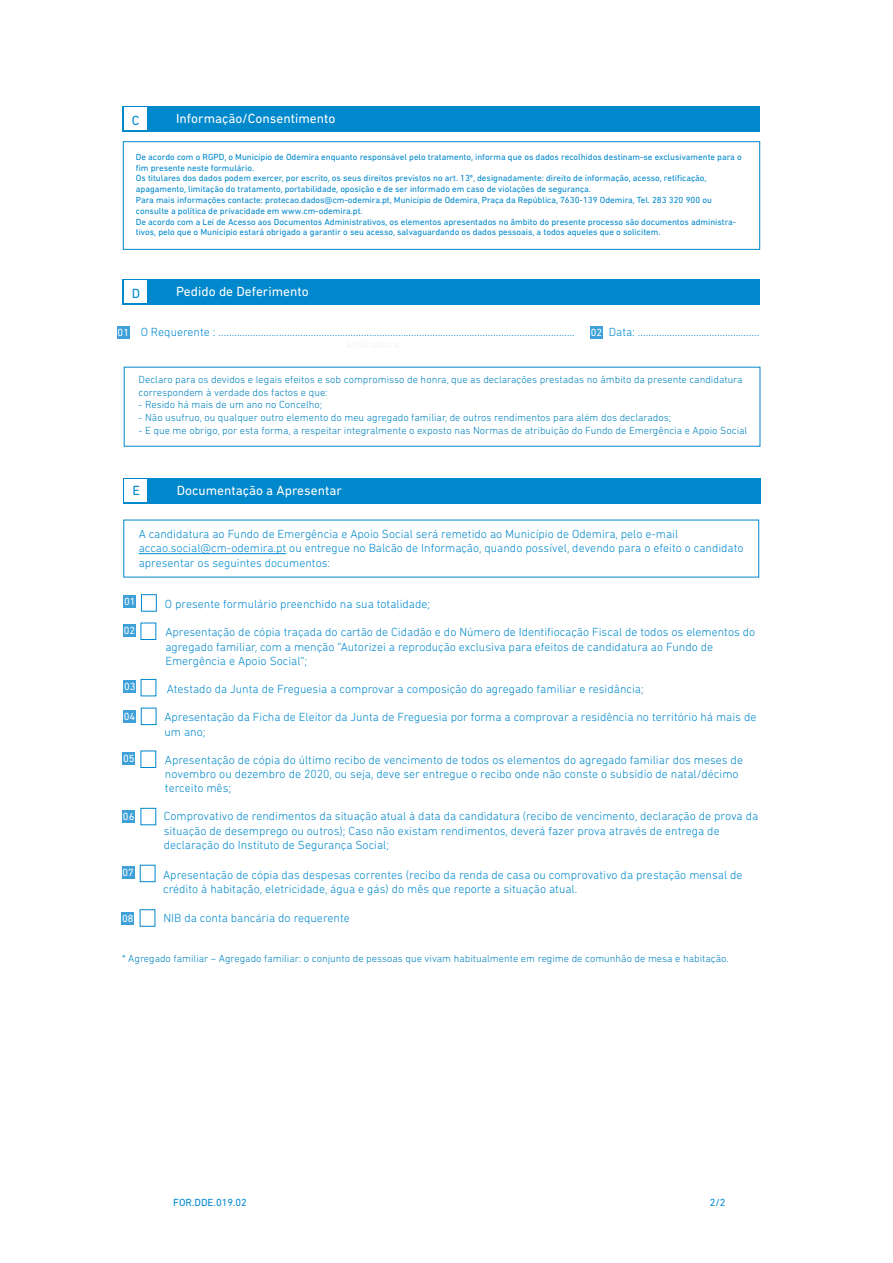
<style>
.page{position:relative;width:893px;height:1263px;background:#fff}
.page>*{position:absolute;margin:0;border:0;box-sizing:border-box;transform-origin:0 0}
.t1{font:13.5px "DIN Next Rounded LT Pro";color:#fff}
.t2{font:13.5px "DIN Next Rounded LT Pro";color:#0088cd}
.t3{font:300 12px/14.4px "DIN Next Rounded LT Pro";color:#0088cd}
.t4{font:300 10.5px/12.6px "DIN Next Rounded LT Pro";color:#0082bf}
.t5{font:10.5px "DIN Next Rounded LT Pro";color:#fff}
.t6{font:10.5px "DIN Next Rounded LT Pro";color:#0088cd}
.t7{font:9px/10.8px "DIN Next Rounded LT Pro";color:#0088cd}
.s1{font-weight:400;font-size:10.5px;color:#fff}
</style>
<div class="page">
<div style="left:117px;top:326px;width:13px;height:13px;background:#3ea0d8"></div>
<div style="left:590px;top:326px;width:13px;height:13px;background:#3ea0d8"></div>
<div style="left:123px;top:478px;width:638px;height:25px;background:#0088cd"></div>
<div style="left:124px;top:479px;width:23px;height:23px;background:#fff"></div>
<div style="left:141px;top:594px;width:16px;height:17px;border:1px solid #0088cd"></div>
<div style="left:141px;top:623px;width:15px;height:17px;border:1px solid #0088cd"></div>
<div style="left:141px;top:679px;width:15px;height:17px;border:1px solid #0088cd"></div>
<div style="left:141px;top:708px;width:15px;height:17px;border:1px solid #0088cd"></div>
<div style="left:141px;top:751px;width:15px;height:17px;border:1px solid #0088cd"></div>
<div style="left:141px;top:808px;width:15px;height:17px;border:1px solid #0088cd"></div>
<div style="left:123px;top:596px;width:13px;height:12px;background:#3ea0d8"></div>
<div style="left:123px;top:624px;width:13px;height:13px;background:#3ea0d8"></div>
<div style="left:123px;top:680px;width:13px;height:13px;background:#3ea0d8"></div>
<div style="left:123px;top:710px;width:13px;height:13px;background:#3ea0d8"></div>
<div style="left:123px;top:752px;width:12px;height:13px;background:#3ea0d8"></div>
<div style="left:122px;top:810px;width:13px;height:13px;background:#3ea0d8"></div>
<div style="left:123px;top:279px;width:637px;height:25px;background:#0088cd"></div>
<div style="left:124px;top:280px;width:23px;height:23px;background:#fff"></div>
<div style="left:123px;top:141px;width:637px;height:109px;border:1px solid #0088cd"></div>
<div style="left:123px;top:106px;width:637px;height:25px;background:#0088cd"></div>
<div style="left:124px;top:107px;width:23px;height:23px;background:#fff"></div>
<hr style="left:139px;top:553px;width:147px;height:1px;background:#0088cd">
<div style="left:140px;top:865px;width:15px;height:17px;border:1px solid #0088cd"></div>
<div style="left:122px;top:866px;width:13px;height:13px;background:#3ea0d8"></div>
<div style="left:121px;top:912px;width:13px;height:13px;background:#3ea0d8"></div>
<p class="t2" style="left:132px;top:113px;width:9px">C</p>
<p class="t1" style="left:176px;top:111px;width:161px">Informação/Consentimento</p>
<p class="t7" style="left:136px;top:151px;width:607px">De acordo com o RGPD, o Município de Odemira enquanto responsável pelo tratamento, informa que os dados recolhidos destinam-se exclusivamente para o fim presente neste formulário.<br>Os titulares dos dados podem exercer, por escrito, os seus direitos previstos no art. 13º, designadamente: direito de informação, acesso, retificação, apagamento, limitação do tratamento, portabilidade, oposição e de ser informado em caso de violações de segurança.<br>Para mais informações contacte: protecao.dados@cm-odemira.pt, Município de Odemira, Praça da República, 7630-139 Odemira, Tel. 283 320 900 ou consulte a política de privacidade em www.cm-odemira.pt.<br>De acordo com a Lei de Acesso aos Documentos Administrativos, os elementos apresentados no âmbito do presente processo são documentos administra&shy;tivos, pelo que o Município estará obrigado a garantir o seu acesso, salvaguardando os dados pessoais, a todos aqueles que o solicitem.</p>
<p class="t2" style="left:132px;top:286px;width:10px">D</p>
<p class="t1" style="left:176px;top:284px;width:134px">Pedido de Deferimento</p>
<p class="t3" style="left:118px;top:324px;width:459px"><span class="s1">01</span> O Requerente : .......................................................................................................................................</p>
<p class="t3" style="left:609px;top:324px;width:152px">Data: ..............................................</p>
<p class="t5" style="left:591px;top:326px;width:13px">02</p>
<p class="t4" style="left:139px;top:373px;width:605px">Declaro para os devidos e legais efeitos e sob compromisso de honra, que as declarações prestadas no âmbito da presente candidatura correspondem à verdade dos factos e que:</p>
<p class="t4" style="left:139px;top:398px;width:185px">- Resido há mais de um ano no Concelho;</p>
<p class="t4" style="left:139px;top:411px;width:534px">- Não usufruo, ou qualquer outro elemento do meu agregado familiar, de outros rendimentos para além dos declarados;</p>
<p class="t4" style="left:139px;top:424px;width:610px">- E que me obrigo, por esta forma, a respeitar integralmente o exposto nas Normas de atribuição do Fundo de Emergência e Apoio Social</p>
<p class="t2" style="left:133px;top:483px;width:9px">E</p>
<p class="t1" style="left:177px;top:483px;width:167px">Documentação a Apresentar</p>
<p class="t3" style="left:139px;top:527px;width:606px">A candidatura ao Fundo de Emergência e Apoio Social será remetido ao Município de Odemira, pelo e-mail accao.social@cm-odemira.pt ou entregue no Balcão de Informação, quando possível, devendo para o efeito o candidato apresentar os seguintes documentos:</p>
<p class="t5" style="left:124px;top:596px;width:13px">01</p>
<p class="t5" style="left:124px;top:624px;width:13px">02</p>
<p class="t5" style="left:124px;top:680px;width:13px">03</p>
<p class="t5" style="left:124px;top:710px;width:13px">04</p>
<p class="t5" style="left:123px;top:752px;width:13px">05</p>
<p class="t5" style="left:123px;top:810px;width:13px">06</p>
<p class="t5" style="left:123px;top:866px;width:13px">07</p>
<p class="t5" style="left:122px;top:912px;width:13px">08</p>
<p class="t3" style="left:165px;top:597px;width:267px">O presente formulário preenchido na sua totalidade;</p>
<p class="t3" style="left:165px;top:625px;width:591px">Apresentação de cópia traçada do cartão de Cidadão e do Número de Identifiocação Fiscal de todos os elementos do agregado familiar, com a menção “Autorizei a reprodução exclusiva para efeitos de candidatura ao Fundo de<br>Emergência e Apoio Social”;</p>
<p class="t3" style="left:167px;top:682px;width:479px">Atestado da Junta de Freguesia a comprovar a composição do agregado familiar e residância;</p>
<p class="t3" style="left:164px;top:710px;width:593px">Apresentação da Ficha de Eleitor da Junta de Freguesia por forma a comprovar a residência no território há mais de um ano;</p>
<p class="t3" style="left:165px;top:752px;width:580px">Apresentação de cópia do último recibo de vencimento de todos os elementos do agregado familiar dos meses de novembro ou dezembro de 2020, ou seja, deve ser entregue o recibo onde não conste o subsídio de natal/décimo terceito mês;</p>
<p class="t3" style="left:164px;top:809px;width:596px">Comprovativo de rendimentos da situação atual à data da candidatura (recibo de vencimento, declaração de prova da situação de desemprego ou outros); Caso não existam rendimentos, deverá fazer prova através de entrega de declaração do Instituto de Segurança Social;</p>
<p class="t3" style="left:163px;top:867px;width:581px">Apresentação de cópia das despesas correntes (recibo da renda de casa ou comprovativo da prestação mensal de crédito à habitação, eletricidade, água e gás) do mês que reporte a situação atual.</p>
<p class="t3" style="left:163px;top:910px;width:188px">NIB da conta bancária do requerente</p>
<p class="t4" style="left:122px;top:952px;width:608px">* Agregado familiar – Agregado familiar: o conjunto de pessoas que vivam habitualmente em regime de comunhão de mesa e habitação.</p>
<p class="t6" style="left:173px;top:1196px;width:75px">FOR.DDE.019.02</p>
<p class="t6" style="left:710px;top:1196px;width:17px">2/2</p>
</div>
